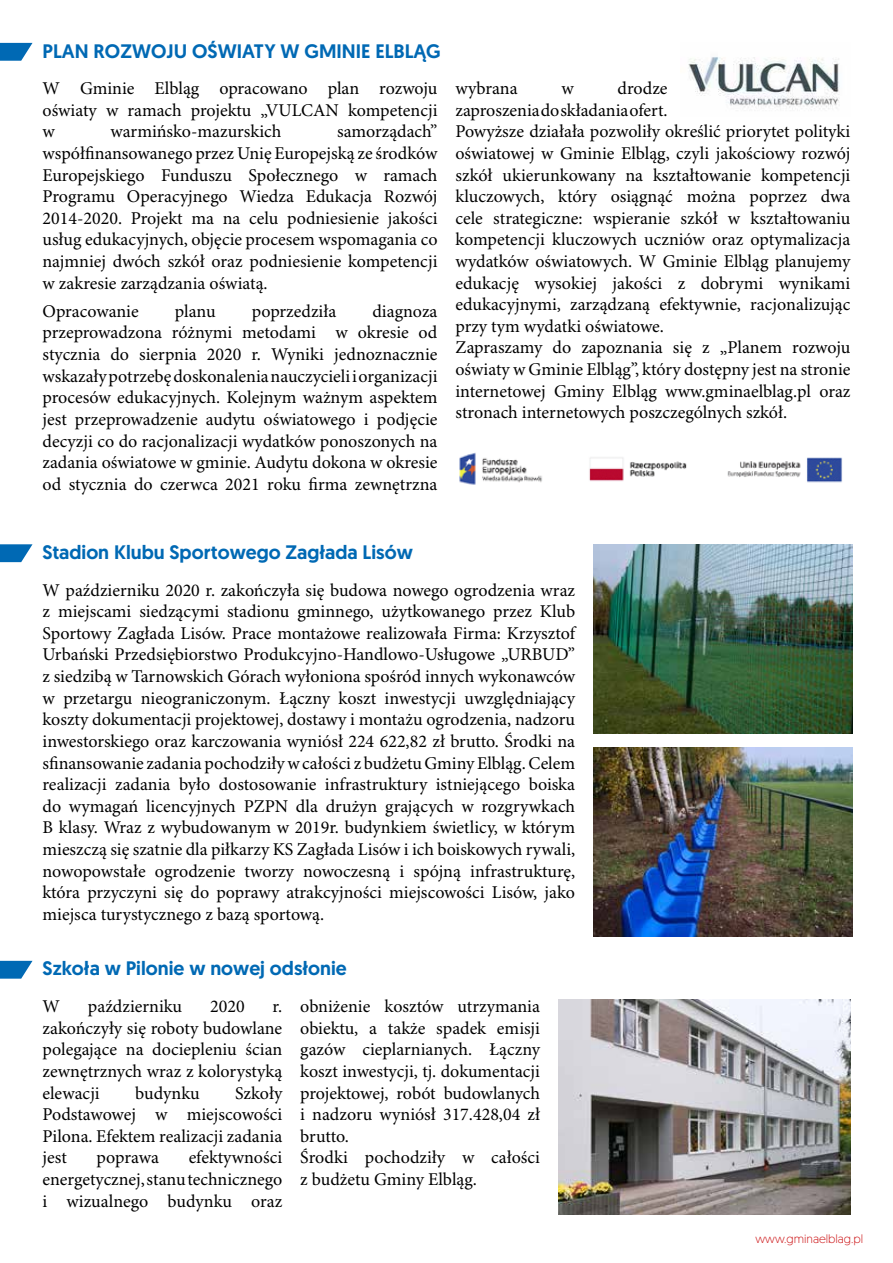
<style>
.page{position:relative;width:893px;height:1263px;background:#fff}
.page>*{position:absolute;margin:0;border:0;box-sizing:border-box;transform-origin:0 0}
.t1{font:500 19.5px "Geomanist";color:#0069b4}
.t2{font:18px/21.6px "Minion Pro";color:#000;text-align:justify}
.t3{font:300 12px "Geomanist";color:#cd1719}
</style>
<div class="page">
<svg style="left:0;top:961px;width:33px;height:18px"></svg>
<svg style="left:0;top:544px;width:33px;height:18px"></svg>
<img style="left:593px;top:748px;width:259px;height:188px">
<img style="left:593px;top:544px;width:259px;height:189px">
<img style="left:558px;top:999px;width:292px;height:215px">
<svg style="left:0;top:43px;width:33px;height:18px"></svg>
<img style="left:459px;top:453px;width:383px;height:32px">
<img style="left:688px;top:57px;width:152px;height:52px">
<p class="t1" style="left:43px;top:38px;width:400px">PLAN ROZWOJU OŚWIATY W GMINIE ELBLĄG</p>
<p class="t2" style="left:43px;top:78px;width:396px">W Gminie Elbląg opracowano plan rozwoju oświaty w ramach projektu „VULCAN kompetencji w</p>
<p class="t2" style="left:43px;top:122px;width:396px;text-indent:294px">samorządach” współfinansowanego przez Unię Europejską ze środków Europejskiego Funduszu Społecznego w ramach Programu Operacyjnego Wiedza Edukacja Rozwój 2014-2020. Projekt ma na celu podniesienie jakości usług edukacyjnych, objęcie procesem wspomagania co najmniej dwóch szkół oraz podniesienie kompetencji w zakresie zarządzania oświatą.</p>
<p class="t2" style="left:43px;top:301px;width:98px">Opracowanie</p>
<p class="t2" style="left:175px;top:301px;width:42px">planu</p>
<p class="t2" style="left:252px;top:301px;width:86px">poprzedziła</p>
<p class="t2" style="left:111px;top:122px;width:172px">warmińsko-mazurskich</p>
<p class="t2" style="left:43px;top:301px;width:396px;text-indent:330px">diagnoza przeprowadzona różnymi metodami w okresie od stycznia do sierpnia 2020 r. Wyniki jednoznacznie wskazały potrzebę doskonalenia nauczycieli i organizacji procesów edukacyjnych. Kolejnym ważnym aspektem jest przeprowadzenie audytu oświatowego i podjęcie decyzji co do racjonalizacji wydatków ponoszonych na zadania oświatowe w gminie. Audytu dokona w okresie od stycznia do czerwca 2021 roku firma zewnętrzna</p>
<p class="t2" style="left:455px;top:78px;width:64px">wybrana</p>
<p class="t2" style="left:561px;top:78px;width:14px">w</p>
<p class="t2" style="left:455px;top:78px;width:396px;text-align:left;text-indent:162px">drodze<br>zaproszenia do składania ofert.<br>Powyższe działała pozwoliły określić priorytet polityki oświatowej w Gminie Elbląg, czyli jakościowy rozwój szkół ukierunkowany na kształtowanie kompetencji kluczowych, który osiągnąć można poprzez dwa cele strategiczne: wspieranie szkół w kształtowaniu kompetencji kluczowych uczniów oraz optymalizacja wydatków oświatowych. W Gminie Elbląg planujemy edukację wysokiej jakości z dobrymi wynikami edukacyjnymi, zarządzaną efektywnie, racjonalizując przy tym wydatki oświatowe.<br>Zapraszamy do zapoznania się z „Planem rozwoju oświaty w Gminie Elbląg”, który dostępny jest na stronie internetowej Gminy Elbląg www.gminaelblag.pl oraz stronach internetowych poszczególnych szkół.</p>
<p class="t1" style="left:43px;top:539px;width:372px">Stadion Klubu Sportowego Zagłada Lisów</p>
<p class="t2" style="left:43px;top:580px;width:534px">W październiku 2020 r. zakończyła się budowa nowego ogrodzenia wraz z miejscami siedzącymi stadionu gminnego, użytkowanego przez Klub Sportowy Zagłada Lisów. Prace montażowe realizowała Firma: Krzysztof Urbański Przedsiębiorstwo Produkcyjno-Handlowo-Usługowe „URBUD” z siedzibą w Tarnowskich Górach wyłoniona spośród innych wykonawców w przetargu nieograniczonym. Łączny koszt inwestycji uwzględniający koszty dokumentacji projektowej, dostawy i montażu ogrodzenia, nadzoru inwestorskiego oraz karczowania wyniósł 224 622,82 zł brutto. Środki na sfinansowanie zadania pochodziły w całości z budżetu Gminy Elbląg. Celem realizacji zadania było dostosowanie infrastruktury istniejącego boiska do wymagań licencyjnych PZPN dla drużyn grających w rozgrywkach B klasy. Wraz z wybudowanym w 2019r. budynkiem świetlicy, w którym mieszczą się szatnie dla piłkarzy KS Zagłada Lisów i ich boiskowych rywali, nowopowstałe ogrodzenie tworzy nowoczesną i spójną infrastrukturę, która przyczyni się do poprawy atrakcyjności miejscowości Lisów, jako miejsca turystycznego z bazą sportową.</p>
<p class="t1" style="left:43px;top:956px;width:306px">Szkoła w Pilonie w nowej odsłonie</p>
<p class="t2" style="left:43px;top:996px;width:19px">W</p>
<p class="t2" style="left:88px;top:996px;width:96px">październiku</p>
<p class="t2" style="left:210px;top:996px;width:36px">2020</p>
<p class="t2" style="left:43px;top:996px;width:241px;text-indent:230px">r. zakończyły się roboty budowlane polegające na dociepleniu ścian zewnętrznych wraz z kolorystyką elewacji</p>
<p class="t2" style="left:43px;top:1083px;width:241px;text-indent:193px">Szkoły Podstawowej w miejscowości Pilona. Efektem realizacji zadania jest</p>
<p class="t2" style="left:135px;top:1083px;width:66px">budynku</p>
<p class="t2" style="left:43px;top:1147px;width:241px;text-indent:146px">efektywności energetycznej, stanu technicznego i wizualnego budynku oraz</p>
<p class="t2" style="left:97px;top:1147px;width:64px">poprawa</p>
<p class="t2" style="left:300px;top:996px;width:241px;text-align:left">obniżenie kosztów utrzymania obiektu, a także spadek emisji gazów cieplarnianych. Łączny koszt inwestycji, tj. dokumentacji projektowej, robót budowlanych i nadzoru wyniósł 317.428,04 zł brutto.<br>Środki pochodziły w całości z budżetu Gminy Elbląg.</p>
<p class="t3" style="left:756px;top:1231px;width:109px">www.gminaelblag.pl</p>
</div>
